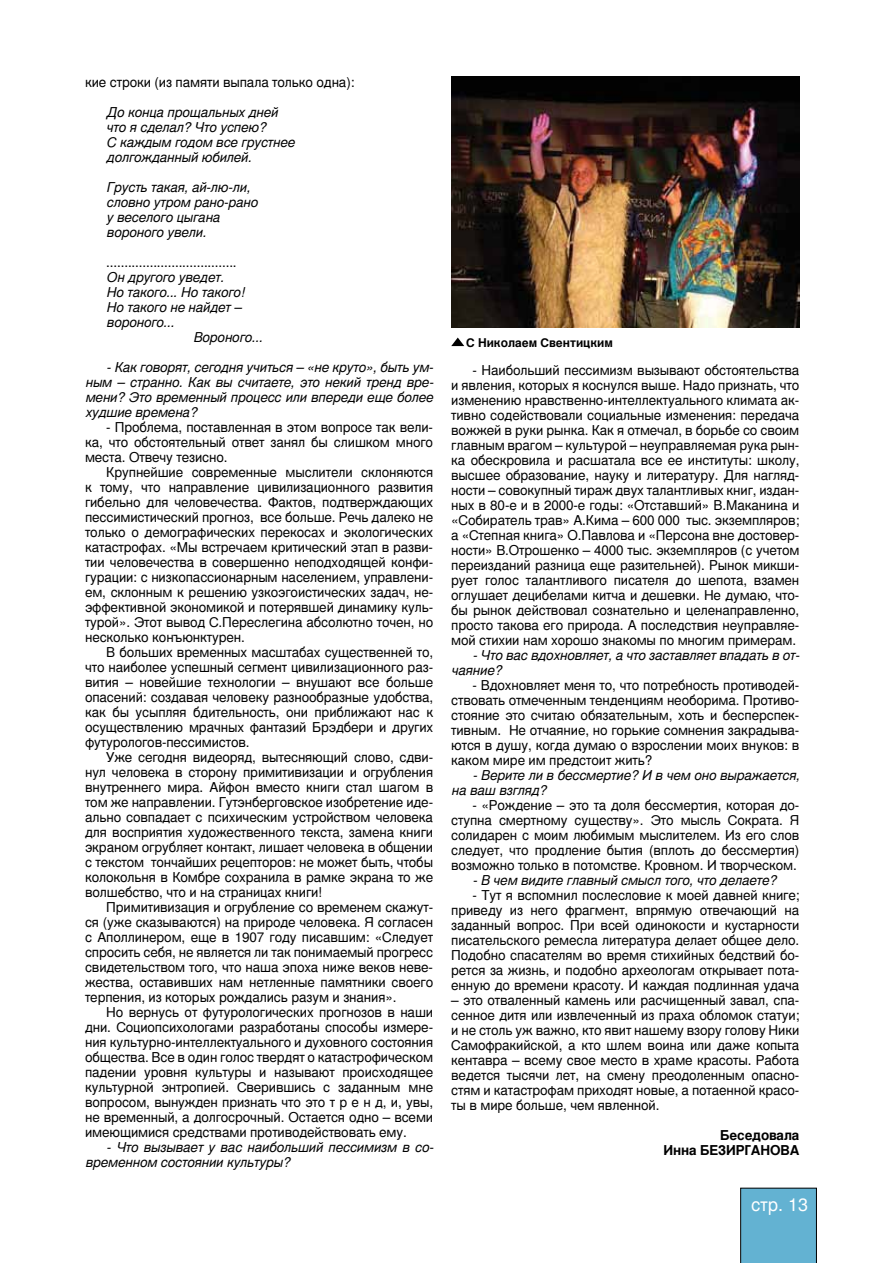
<style>
.page{position:relative;width:893px;height:1263px;background:#fff}
.page>*{position:absolute;margin:0;border:0;box-sizing:border-box;transform-origin:0 0}
.t1{font:18px "Nimbus San LCY";color:#fff}
.t2{font:13.5px/15px "Nimbus San LCY";letter-spacing:-.01em;color:#000;text-align:justify}
.t3{font:italic 13.5px/15px "Nimbus San LCY";letter-spacing:-.01em;color:#000}
.t4{font:700 13.5px "Nimbus San LCY";letter-spacing:-.01em;color:#000}
.t5{font:700 12px "Nimbus San LCY";color:#000}
</style>
<div class="page">
<div style="left:740px;top:1188px;width:77px;height:75px;background:#63b2d2"></div>
<img style="left:451px;top:77px;width:348px;height:251px">
<svg style="left:451px;top:338px;width:13px;height:8px"></svg>
<p class="t2" style="left:85px;top:75px;width:271px">кие строки (из памяти выпала только одна):</p>
<p class="t3" style="left:106px;top:105px;width:190px">До конца прощальных дней что я сделал? Что успею?<br>С каждым годом все грустнее долгожданный юбилей.</p>
<p class="t3" style="left:106px;top:180px;width:153px">Грусть такая, ай-лю-ли, словно утром рано-рано у веселого цыгана вороного увели.</p>
<p class="t2" style="left:106px;top:255px;width:132px">....................................</p>
<p class="t3" style="left:106px;top:270px;width:119px">Он другого уведет.</p>
<p class="t3" style="left:106px;top:285px;width:139px">Но такого... Но такого!</p>
<p class="t3" style="left:106px;top:300px;width:136px">Но такого не найдет –</p>
<p class="t3" style="left:106px;top:315px;width:69px">вороного...</p>
<p class="t3" style="left:193px;top:330px;width:71px">Вороного...</p>
<p class="t3" style="left:85px;top:360px;width:350px;text-align:justify;text-indent:21px">- Как говорят, сегодня учиться – «не круто», быть ум&shy;ным – странно. Как вы считаете, это некий тренд вре&shy;мени? Это временный процесс или впереди еще более худшие времена?</p>
<p class="t2" style="left:85px;top:420px;width:350px;text-indent:21px">- П роблема, поставленная в этом вопросе так вели&shy;ка, что обстоятельный ответ занял бы слишком много места. Отвечу тезисно.</p>
<p class="t2" style="left:85px;top:465px;width:350px;text-indent:21px">Крупнейшие современные мыслители склоняются к тому, что направление цивилизационного развития гибельно для человечества. Фактов, подтверждающих пессимистический прогноз, все больше. Речь далеко не только о демографических перекосах и экологических катастрофах. «Мы встречаем критический этап в разви&shy;тии человечества в совершенно неподходящей конфи&shy;гурации: с низкопассионарным населением, управлени&shy;ем, склонным к решению узкоэгоистических задач, не&shy;эффективной экономикой и потерявшей динамику куль&shy;турой». Этот вывод С.П ереслегина абсолютно точен, но несколько конъюнктурен.</p>
<p class="t2" style="left:85px;top:645px;width:350px;text-indent:21px">В больших временных масштабах существенней то, что наиболее успешный сегмент цивилизационного раз&shy;вития – новейшие технологии – внушают все больше опасений: создавая человеку разнообразные удобства, как бы усыпляя бдительность, они приближают нас к осуществлению мрачных фантазий Брэдбери и других футурологов-пессимистов.</p>
<p class="t2" style="left:85px;top:750px;width:350px;text-indent:21px">Уже сегодня видеоряд, вытесняющий слово, сдви&shy;нул человека в сторону примитивизации и огрубления внутреннего мира. Айфон вместо книги стал шагом в том же направлении. Гутэнберговское изобретение иде&shy;ально совпадает с психическим устройством человека для восприятия художественного текста, замена книги экраном огрубляет контакт, лишает человека в общении с текстом тончайших рецепторов: не может быть, чтобы колокольня в Комбре сохранила в рамке экрана то же волшебство, что и на страницах книги!</p>
<p class="t2" style="left:85px;top:900px;width:350px;text-indent:21px">П римитивизация и огрубление со временем скажут&shy;ся (уже сказываются) на природе человека. Я согласен с Аполлинером, еще в 1907 году писавшим: «Следует спросить себя, не является ли так понимаемый прогресс свидетельством того, что наша эпоха ниже веков неве&shy;жества, оставивших нам нетленные памятники своего терпения, из которых рождались разум и знания».</p>
<p class="t2" style="left:85px;top:1005px;width:350px;text-indent:21px">Но вернусь от футурологических прогнозов в наши дни. Социопсихологами разработаны способы измере&shy;ния культурно-интеллектуального и духовного состояния общества. Все в один голос твердят о катастрофическом падении уровня культуры и называют происходящее культурной энтропией. Сверившись с заданным мне вопросом, вынужден признать что это т р е н д, и, увы, не временный, а долгосрочный. Остается одно – всеми имеющимися средствами противодействовать ему.</p>
<p class="t3" style="left:85px;top:1140px;width:350px;text-indent:21px">- Что вызывает у вас наибольший пессимизм в со&shy;временном состоянии культуры?</p>
<p class="t5" style="left:466px;top:336px;width:148px">С Николаем Свентицким</p>
<p class="t2" style="left:451px;top:363px;width:350px;text-indent:21px">- Наибольший пессимизм вызывают обстоятельства и явления, которых я коснулся выше. Надо признать, что изменению нравственно-интеллектуального климата ак&shy;тивно содействовали социальные изменения: передача вожжей в руки рынка. Как я отмечал, в борьбе со своим главным врагом – культурой – неуправляемая рука рын&shy;ка обескровила и расшатала все ее институты: школу, высшее образование, науку и литературу. Для нагляд&shy;ности – совокупный тираж двух талантливых книг, издан&shy;ных в 80-е и в 2000-е годы: «Отставший» В.Маканина и «Собиратель трав» А.Кима – 600 000 тыс. экземпляров; а «Степная книга» О.Павлова и «Персона вне достовер&shy;ности» В.Отрошенко – 4000 тыс. экземпляров (с учетом переизданий разница еще разительней). Рынок микши&shy;рует голос талантливого писателя до шепота, взамен оглушает децибелами китча и дешевки. Не думаю, что&shy;бы рынок действовал сознательно и целенаправленно, просто такова его природа. А последствия неуправляе&shy;мой стихии нам хорошо знакомы по многим примерам.</p>
<p class="t3" style="left:451px;top:648px;width:350px;text-indent:21px">- Что вас вдохновляет, а что заставляет впадать в от&shy;чаяние?</p>
<p class="t2" style="left:451px;top:678px;width:350px;text-indent:21px">- Вдохновляет меня то, что потребность противодей&shy;ствовать отмеченным тенденциям необорима. П ротиво&shy;стояние это считаю обязательным, хоть и бесперспек&shy;тивным. Не отчаяние, но горькие сомнения закрадыва&shy;ются в душу, когда думаю о взрослении моих внуков: в каком мире им предстоит жить?</p>
<p class="t3" style="left:451px;top:768px;width:350px;text-indent:21px">- Верите ли в бессмертие? И в чем оно выражается, на ваш взгляд?</p>
<p class="t2" style="left:451px;top:798px;width:350px;text-indent:21px">- «Рождение – это та доля бессмертия, которая до&shy;ступна смертному существу». Это мысль Сократа. Я солидарен с моим любимым мыслителем. Из его слов следует, что продление бытия (вплоть до бессмертия) возможно только в потомстве. Кровном. И творческом.</p>
<p class="t3" style="left:472px;top:873px;width:305px">- В чем видите главный смысл того, что делаете?</p>
<p class="t2" style="left:451px;top:888px;width:350px;text-indent:21px">- Тут я вспомнил послесловие к моей давней книге; приведу из него фрагмент, впрямую отвечающий на заданный вопрос. П ри всей одинокости и кустарности писательского ремесла литература делает общее дело.<br>П одобно спасателям во время стихийных бедствий бо&shy;рется за жизнь, и подобно археологам открывает пота&shy;енную до времени красоту. И каждая подлинная удача</p>
<p class="t2" style="left:451px;top:993px;width:350px">– это отваленный камень или расчищенный завал, спа&shy;сенное дитя или извлеченный из праха обломок статуи; и не столь уж важно, кто явит нашему взору голову Н ики Самофракийской, а кто шлем воина или даже копыта кентавра – всему свое место в храме красоты. Работа ведется тысячи лет, на смену преодоленным опасно&shy;стям и катастрофам приходят новые, а потаенной красо&shy;ты в мире больше, чем явленной.</p>
<p class="t4" style="left:720px;top:1127px;width:81px">Беседовала</p>
<p class="t4" style="left:663px;top:1142px;width:46px">Инна БЕЗИРГ</p>
<p class="t4" style="left:751px;top:1142px;width:50px">АНОВА</p>
<h1 class="t1" style="left:751px;top:1194px;width:59px">стр. 13</h1>
</div>
